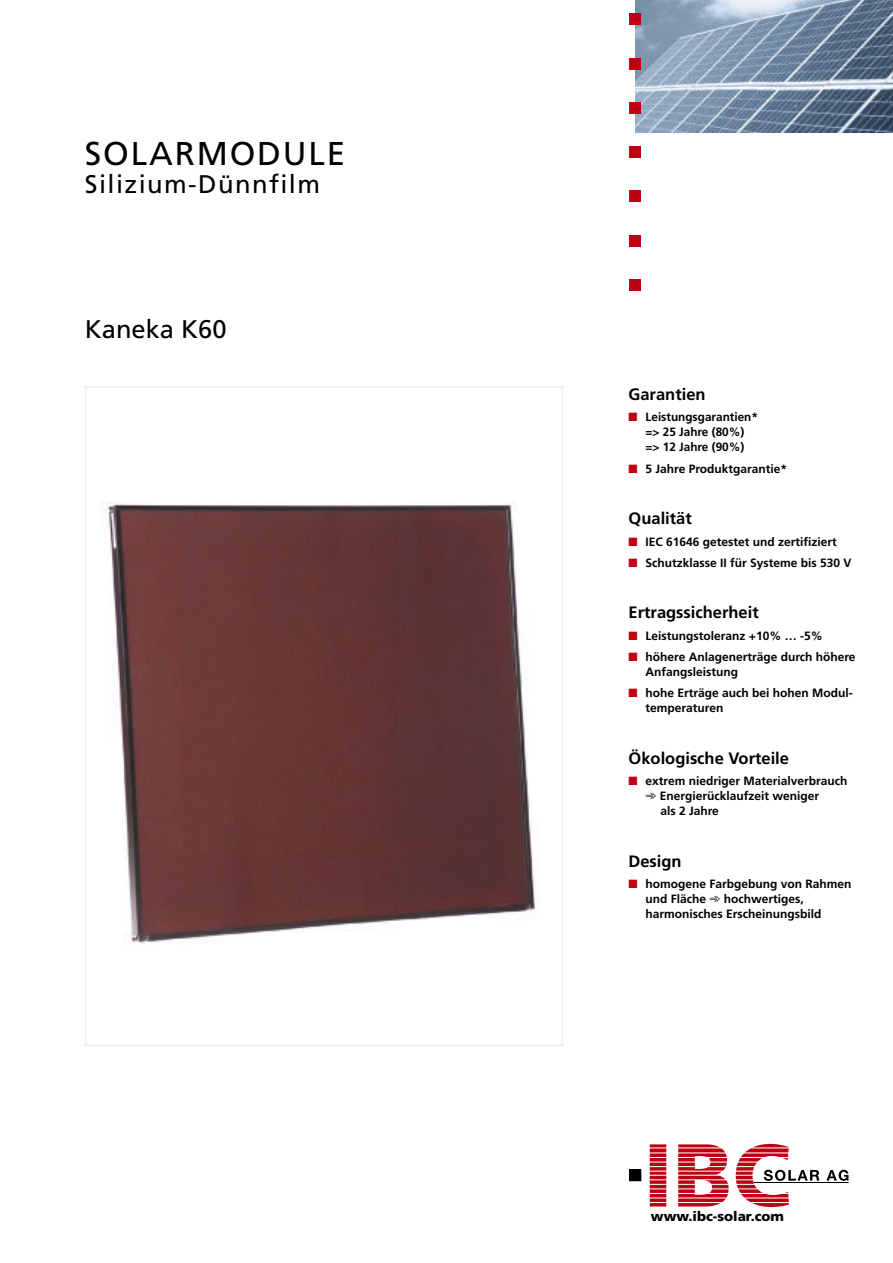
<style>
.page{position:relative;width:893px;height:1263px;background:#fff}
.page>*{position:absolute;margin:0;border:0;box-sizing:border-box;transform-origin:0 0}
.t1{font:33px "Frutiger";letter-spacing:.055em;color:#000}
.t2{font:25.5px "Frutiger";letter-spacing:.055em;color:#000}
.t3{font:25.5px "Frutiger";color:#000}
.t4{font:700 16.5px "Frutiger";color:#000}
.t5{font:900 13.5px "Frutiger";color:#000}
.t6{font:700 12px/15px "Frutiger";color:#000}
.s1{color:#be0013}
</style>
<div class="page">
<img style="left:635px;top:0;width:258px;height:132px">
<div style="left:629px;top:14px;width:11px;height:11px;background:#be0013"></div>
<div style="left:629px;top:279px;width:11px;height:12px;background:#be0013"></div>
<div style="left:629px;top:58px;width:11px;height:11px;background:#be0013"></div>
<div style="left:629px;top:191px;width:11px;height:11px;background:#be0013"></div>
<div style="left:629px;top:102px;width:11px;height:12px;background:#be0013"></div>
<div style="left:629px;top:235px;width:11px;height:11px;background:#be0013"></div>
<div style="left:629px;top:146px;width:11px;height:12px;background:#be0013"></div>
<img style="left:103px;top:502px;width:436px;height:443px">
<svg style="left:650px;top:1147px;width:16px;height:52px"></svg>
<hr style="left:650px;top:1144px;width:16px;height:3px;background:#be0013">
<svg style="left:650px;top:1148px;width:16px;height:4px"></svg>
<svg style="left:650px;top:1153px;width:16px;height:4px"></svg>
<svg style="left:650px;top:1158px;width:16px;height:4px"></svg>
<hr style="left:650px;top:1163px;width:16px;height:3px;background:#be0013">
<svg style="left:650px;top:1167px;width:16px;height:4px"></svg>
<hr style="left:650px;top:1172px;width:16px;height:3px;background:#be0013">
<hr style="left:650px;top:1176px;width:16px;height:3px;background:#be0013">
<svg style="left:650px;top:1180px;width:16px;height:4px"></svg>
<hr style="left:650px;top:1185px;width:16px;height:3px;background:#be0013">
<svg style="left:650px;top:1189px;width:16px;height:4px"></svg>
<hr style="left:650px;top:1194px;width:16px;height:3px;background:#be0013">
<hr style="left:650px;top:1199px;width:16px;height:3px;background:#be0013">
<svg style="left:650px;top:1203px;width:16px;height:4px"></svg>
<svg style="left:678px;top:1144px;width:50px;height:63px"></svg>
<hr style="left:754px;top:1182px;width:94px;height:1px;background:#000">
<div style="left:630px;top:1170px;width:11px;height:11px;background:#000"></div>
<div style="left:629px;top:1169px;width:12px;height:12px;border:1px solid #000"></div>
<svg style="left:735px;top:1144px;width:84px;height:63px"></svg>
<svg style="left:826px;top:1170px;width:22px;height:11px"></svg>
<h1 class="t1" style="left:85px;top:140px;width:262px">SOLARMODULE</h1>
<h2 class="t2" style="left:85px;top:173px;width:237px">Silizium-Dünnfilm</h2>
<h2 class="t3" style="left:85px;top:319px;width:143px">Kaneka K60</h2>
<h3 class="t4" style="left:628px;top:387px;width:79px">Garantien</h3>
<p class="t6" style="left:628px;top:411px;width:131px;text-align:center"><span class="s1">■</span> Leistungsgarantien* =&gt; 25 Jahre (80%)<br>=&gt; 12 Jahre (90%)</p>
<p class="t6" style="left:628px;top:462px;width:160px"><span class="s1">■</span> 5 Jahre Produktgarantie*</p>
<h3 class="t4" style="left:628px;top:512px;width:65px">Qualität</h3>
<p class="t6" style="left:628px;top:535px;width:210px"><span class="s1">■</span> IEC 61646 getestet und zertifiziert</p>
<p class="t6" style="left:628px;top:556px;width:225px"><span class="s1">■</span> Schutzklasse II für Systeme bis 530 V</p>
<h3 class="t4" style="left:628px;top:606px;width:132px">Ertragssicherheit</h3>
<p class="t6" style="left:628px;top:629px;width:196px"><span class="s1">■</span> Leistungstoleranz +10% … -5%</p>
<p class="t6" style="left:645px;top:650px;width:212px;text-indent:-17px"><span class="s1">■</span> höhere Anlagenerträge durch höhere<br>Anfangsleistung</p>
<p class="t6" style="left:645px;top:687px;width:209px;text-indent:-17px"><span class="s1">■</span> hohe Erträge auch bei hohen Modul&shy;temperaturen</p>
<h3 class="t4" style="left:628px;top:751px;width:162px">Ökologische Vorteile</h3>
<p class="t6" style="left:628px;top:774px;width:220px"><span class="s1">■</span> extrem niedriger Materialverbrauch</p>
<p class="t6" style="left:645px;top:789px;width:175px">➾ Energierücklaufzeit weniger</p>
<p class="t6" style="left:660px;top:804px;width:60px">als 2 Jahre</p>
<h3 class="t4" style="left:628px;top:854px;width:55px">Design</h3>
<p class="t6" style="left:645px;top:877px;width:207px;text-indent:-17px"><span class="s1">■</span> homogene Farbgebung von Rahmen und Fläche ➾ hochwertiges, harmonisches Erscheinungsbild</p>
<p class="t5" style="left:651px;top:1208px;width:135px">www.ibc-solar.com</p>
</div>
